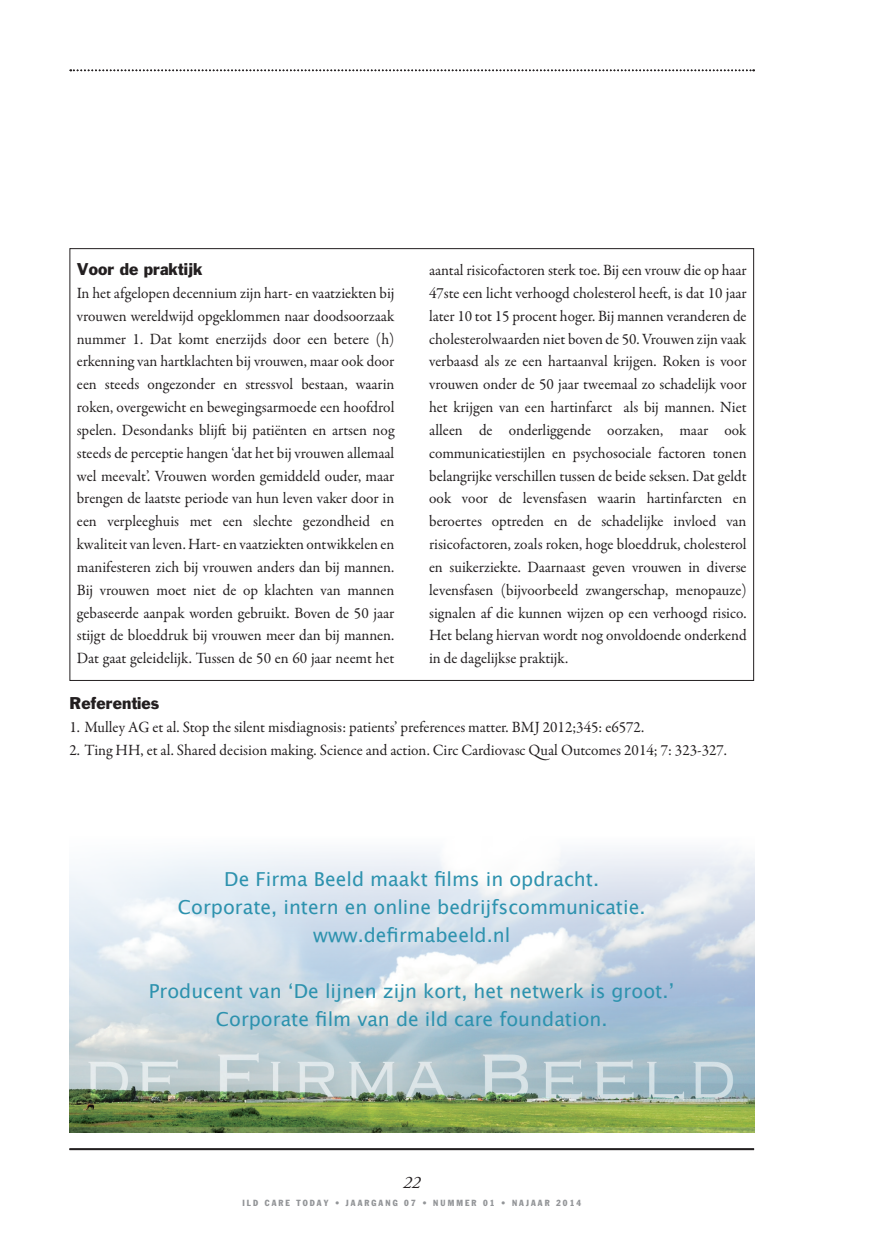
<style>
.page{position:relative;width:893px;height:1241px;background:#fff}
.page>*{position:absolute;margin:0;border:0;box-sizing:border-box;transform-origin:0 0}
.Body{font:19.25px "Lucida Grande";color:#2d92ae}
.t1{font:italic 17.5px "Adobe Garamond Pro";color:#231f20}
.Body-2{font:15.75px/22.8px "Garamond Premr Pro";color:#231f20;text-align:justify}
.Body-3{font:15.75px "Franklin Gothic LT";color:#231f20}
.t2{font:condensed 8.75px "Franklin Gothic LT";letter-spacing:.24em;color:#939598}
</style>
<div class="page">
<hr style="left:69px;top:1148px;width:685px;height:1px;background:#231f20">
<svg style="left:70px;top:69px;width:684px;height:2px"></svg>
<img style="left:69px;top:851px;width:685px;height:280px">
<p class="Body-3" style="left:77px;top:259px;width:127px">Voor de praktijk</p>
<p class="Body-2" style="left:77px;top:282px;width:319px">In het afgelopen decennium zijn hart- en vaatziekten bij vrouwen wereldwijd opgeklommen naar doodsoorzaak nummer 1. Dat komt enerzijds door een betere (h) erkenning van hartklachten bij vrouwen, maar ook door een steeds ongezonder en stressvol bestaan, waarin roken, overgewicht en bewegingsarmoede een hoofdrol spelen. Desondanks blijft bij patiënten en artsen nog steeds de perceptie hangen ‘dat het bij vrouwen allemaal wel meevalt’. Vrouwen worden gemiddeld ouder, maar brengen de laatste periode van hun leven vaker door in een verpleeghuis met een slechte gezondheid en kwaliteit van leven. Hart- en vaatziekten ontwikkelen en manifesteren zich bij vrouwen anders dan bij mannen.<br>Bij vrouwen moet niet de op klachten van mannen gebaseerde aanpak worden gebruikt. Boven de 50 jaar stijgt de bloeddruk bij vrouwen meer dan bij mannen.<br>Dat gaat geleidelijk. Tussen de 50 en 60 jaar neemt het</p>
<p class="Body-2" style="left:429px;top:259px;width:319px">aantal risicofactoren sterk toe. Bij een vrouw die op haar 47ste een licht verhoogd cholesterol heeft, is dat 10 jaar later 10 tot 15 procent hoger. Bij mannen veranderen de cholesterolwaarden niet boven de 50. Vrouwen zijn vaak verbaasd als ze een hartaanval krijgen. Roken is voor vrouwen onder de 50 jaar tweemaal zo schadelijk voor het krijgen van een hartinfarct als bij mannen. Niet alleen de onderliggende oorzaken, maar ook communicatiestijlen en psychosociale factoren tonen belangrijke verschillen tussen de beide seksen. Dat geldt ook voor de levensfasen waarin hartinfarcten en beroertes optreden en de schadelijke invloed van risicofactoren, zoals roken, hoge bloeddruk, cholesterol en suikerziekte. Daarnaast geven vrouwen in diverse levensfasen (bijvoorbeeld zwangerschap, menopauze) signalen af die kunnen wijzen op een verhoogd risico.<br>Het belang hiervan wordt nog onvoldoende onderkend in de dagelijkse praktijk.</p>
<p class="Body-3" style="left:69px;top:692px;width:91px">Referenties</p>
<p class="Body-2" style="left:69px;top:715px;width:576px">1. Mulley AG et al. Stop the silent misdiagnosis: patients’ preferences matter. BMJ 2012;345: e6572.</p>
<p class="Body-2" style="left:69px;top:738px;width:659px">2. Ting HH, et al. Shared decision making. Science and action. Circ Cardiovasc Qual Outcomes 2014; 7: 323-327.</p>
<p class="Body" style="left:224px;top:868px;width:376px">De Firma Beeld maakt films in opdracht.</p>
<p class="Body" style="left:178px;top:896px;width:469px">Corporate, intern en online bedrijfscommunicatie.</p>
<p class="Body" style="left:313px;top:924px;width:199px">www.defirmabeeld.nl</p>
<p class="Body" style="left:149px;top:980px;width:527px">Producent van ‘De lijnen zijn kort, het netwerk is groot.’</p>
<p class="Body" style="left:216px;top:1008px;width:393px">Corporate film van de ild care foundation.</p>
<p class="t1" style="left:403px;top:1172px;width:19px">22</p>
<p class="t2" style="left:242px;top:1197px;width:340px">ILD CARE TODAY • JAARGANG 07 • NUMMER 01 • NAJAAR 2014</p>
</div>
